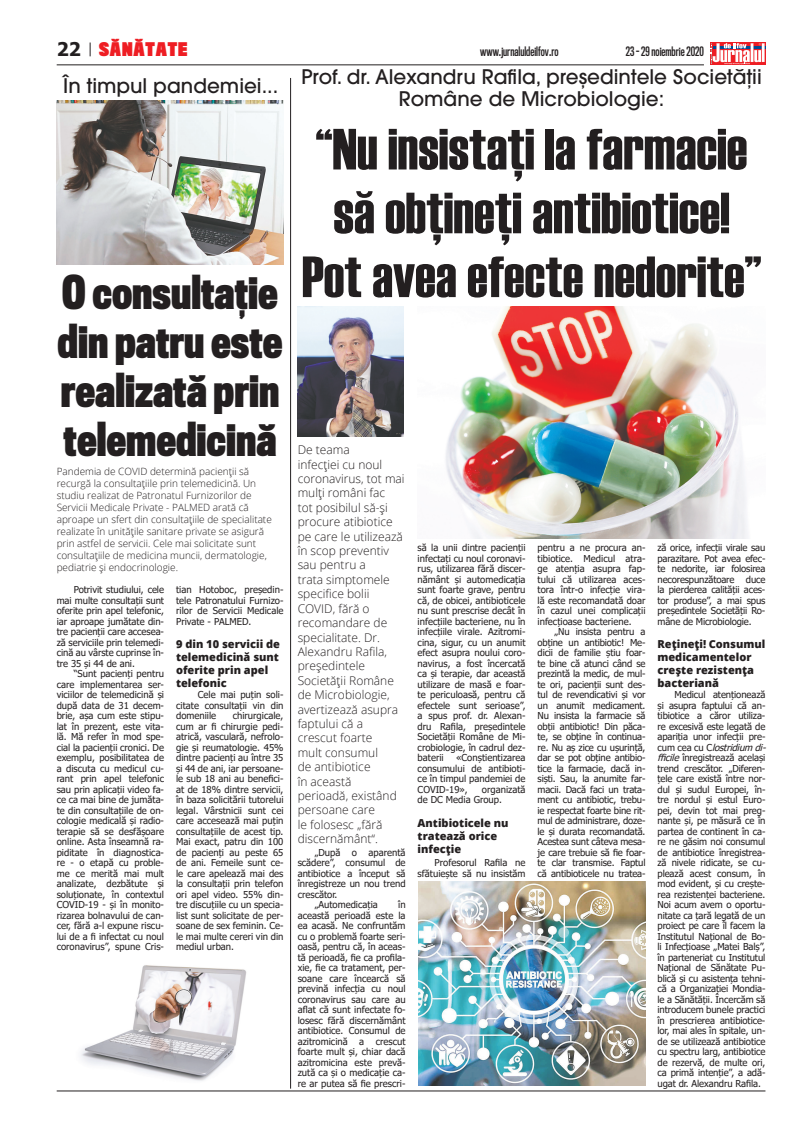
<style>
.page{position:relative;width:808px;height:1134px;background:#fff}
.page>*{position:absolute;margin:0;border:0;box-sizing:border-box;transform-origin:0 0}
.t1{font:58px/63.8px "Haettenschweiler";color:#231f20;text-align:center}
.t2{font:700 43px/48.9px "Titling Gothic FB Comp";color:#231f20;text-align:justify}
.t3{font:500 20px/22px "ITC Avant Garde Pro";color:#231f20;text-align:center}
.t4{font:900 17.3px "Titling Gothic FB Comp";letter-spacing:.05em;color:#ee1d23}
.t5{font:300 12px/14.4px "Open Sans";color:#231f20}
.t6{font:600 12px "Titling Gothic FB Comp";color:#231f20}
.t7{font:800 11px/13px "Open Sans";color:#231f20}
.t8{font:300 10px/12px "Open Sans";color:#231f20}
.t9{font:9.5px/10.5px "Tahoma";letter-spacing:-.01em;color:#231f20;text-align:justify}
.s1{font-family:"Tahoma";font-weight:700;font-size:18.8px;color:#231f20}
.s2{font-style:italic}
</style>
<div class="page">
<div style="left:710px;top:43px;width:55px;height:22px;background:#ee1d23"></div>
<svg style="left:710px;top:43px;width:55px;height:21px"></svg>
<hr style="left:57px;top:64px;width:647px;height:1px;background:#231f20">
<hr style="left:57px;top:1090px;width:708px;height:1px;background:#231f20">
<svg style="left:90px;top:43px;width:1px;height:13px"></svg>
<img style="left:57px;top:100px;width:226px;height:165px">
<hr style="left:290px;top:78px;width:1px;height:1011px;background:#231f20">
<img style="left:81px;top:965px;width:166px;height:116px">
<img style="left:418px;top:882px;width:227px;height:204px">
<img style="left:298px;top:306px;width:106px;height:131px">
<img style="left:446px;top:306px;width:301px;height:232px">
<h3 class="t4" style="left:57px;top:38px;width:132px"><span class="s1">22</span> SĂNĂTATE</h3>
<p class="t6" style="left:480px;top:45px;width:80px">www.jurnaluldeilfov.ro</p>
<p class="t6" style="left:626px;top:45px;width:80px">23 - 29 noiembrie 2020</p>
<h3 class="t3" style="left:63px;top:74px;width:217px">În timpul pandemiei...</h3>
<h2 class="t2" style="left:58px;top:268px;width:227px">O consultație din patru este realizată prin telemedicină</h2>
<p class="t8" style="left:57px;top:465px;width:217px">Pandemia de COVID determină pacienții să recurgă la consultațiile prin telemedicină. Un studiu realizat de Patronatul Furnizorilor de Servicii Medicale Private - PALMED arată că aproape un sfert din consultațiile de specialitate realizate în unitățile sanitare private se asigură prin astfel de servicii. Cele mai solicitate sunt consultațiile de medicina muncii, dermatologie, pediatrie și endocrinologie.</p>
<p class="t9" style="left:57px;top:585px;width:109px;text-indent:17px">Potrivit studiului, cele mai multe consultații sunt oferite prin apel telefonic, iar aproape jumătate din&shy;tre pacienții care accesea&shy;ză serviciile prin telemedi&shy;cină au vârste cuprinse în&shy;tre 35 și 44 de ani.</p>
<p class="t9" style="left:57px;top:669px;width:109px;text-indent:17px">“Sunt pacienți pentru care implementarea ser&shy;viciilor de telemedicină și după data de 31 decem&shy;brie, așa cum este stipu&shy;lat în prezent, este vita&shy;lă. Mă refer în mod spe&shy;cial la pacienții cronici. De exemplu, posibilitatea de a discuta cu medicul cu&shy;rant prin apel telefonic sau prin aplicaţii video fa&shy;ce ca mai bine de jumăta&shy;te din consultațiile de on&shy;cologie medicală și radio&shy;terapie să se desfășoare online. Asta înseamnă ra&shy;piditate în diagnostica&shy;re - o etapă cu proble&shy;me ce merită mai mult analizate, dezbătute și soluționate, în contextul COVID-19 - și în monito&shy;rizarea bolnavului de can&shy;cer, fără a-l expune riscu&shy;lui de a fi infectat cu noul coronavirus”, spune Cris-</p>
<p class="t9" style="left:176px;top:585px;width:109px">tian Hotoboc, preşedin&shy;tele Patronatului Furnizo&shy;rilor de Servicii Medicale Private - PALMED.</p>
<p class="t7" style="left:176px;top:637px;width:105px">9 din 10 servicii de telemedicină sunt oferite prin apel telefonic</p>
<p class="t9" style="left:176px;top:690px;width:109px;text-indent:22px">Cele mai puțin soli&shy;citate consultații vin din domeniile</p>
<p class="t9" style="left:176px;top:711px;width:109px;text-indent:57px">chirurgicale, cum ar fi chirurgie pedi&shy;atrică, vasculară, nefrolo&shy;gie și reumatologie. 45% dintre pacienți au între 35 și 44 de ani, iar persoane&shy;le sub 18 ani au benefici&shy;at de 18% dintre servicii, în baza solicitării tutorelui legal. Vârstnicii sunt cei care accesează mai puțin consultațiile de acest tip.<br>Mai exact, patru din 100 de pacienți au peste 65 de ani. Femeile sunt ce&shy;le care apelează mai des la consultații prin telefon ori apel video. 55% din&shy;tre discuțiile cu un specia&shy;list sunt solicitate de per&shy;soane de sex feminin. Ce&shy;le mai multe cereri vin din mediul urban.</p>
<h3 class="t3" style="left:301px;top:65px;width:462px">Prof. dr. Alexandru Rafila, președintele Societății<br>Române de Microbiologie:</h3>
<h1 class="t1" style="left:302px;top:117px;width:461px">“Nu insistaţi la farmacie să obţineţi antibiotice!<br>Pot avea efecte nedorite”</h1>
<p class="t5" style="left:298px;top:442px;width:108px">De teama<br>infecției cu noul coronavirus, tot mai mulți români fac<br>tot posibilul să-și procure atibiotice pe care le utilizează în scop preventiv sau pentru a<br>trata simptomele specifice bolii<br>COVID, fără o recomandare de specialitate. Dr.<br>Alexandru Rafila, președintele<br>Societății Române de Microbiologie, avertizează asupra faptului că a crescut foarte<br>mult consumul<br>de antibiotice<br>în această perioadă, existând persoane care<br>le folosesc „fără discernământ“.</p>
<p class="t9" style="left:315px;top:848px;width:92px">„După o aparentă</p>
<p class="t9" style="left:298px;top:858px;width:109px">scădere”, consumul de</p>
<p class="t9" style="left:298px;top:869px;width:109px">antibiotice a început să</p>
<p class="t9" style="left:298px;top:879px;width:109px">înregistreze un nou trend</p>
<p class="t9" style="left:298px;top:890px;width:41px">crescător.</p>
<p class="t9" style="left:315px;top:900px;width:65px">„Automedicaţia</p>
<p class="t9" style="left:298px;top:900px;width:109px;text-indent:100px">în această perioadă este la ea acasă. Ne confruntăm cu o problemă foarte seri&shy;oasă, pentru că, în aceas&shy;tă perioadă, fie ca profila&shy;xie, fie ca tratament, per&shy;soane care încearcă să prevină infecţia cu noul coronavirus sau care au aflat că sunt infectate fo&shy;losesc fără discernământ antibiotice. Consumul de azitromicină a crescut foarte mult şi, chiar dacă azitromicina este prevă&shy;zută ca şi o medicaţie ca&shy;re ar putea să fie prescri-</p>
<p class="t9" style="left:418px;top:543px;width:109px">să la unii dintre pacienţii infectaţi cu noul coronavi&shy;rus, utilizarea fără discer&shy;nământ şi automedicaţia sunt foarte grave, pentru că, de obicei, antibioticele nu sunt prescrise decât în infecţiile bacteriene, nu în infecţiile virale. Azitromi&shy;cina, sigur, cu un anumit efect asupra noului coro&shy;navirus, a fost încercată ca şi terapie, dar această utilizare de masă e foar&shy;te periculoasă, pentru că efectele sunt serioase”, a spus prof. dr. Alexan&shy;dru Rafila, președintele Societății Române de Mi&shy;crobiologie, în cadrul dez&shy;baterii</p>
<p class="t9" style="left:418px;top:753px;width:109px;text-indent:39px">«Conştientizarea consumului de antibioti&shy;ce în timpul pandemiei de COVID-19»,</p>
<p class="t9" style="left:418px;top:785px;width:109px;text-indent:64px">organizată de DC Media Group.</p>
<p class="t7" style="left:418px;top:816px;width:92px">Antibioticele nu tratează orice infecție</p>
<p class="t9" style="left:418px;top:858px;width:109px;text-align:right">Profesorul Rafila ne sfătuiește să nu insistăm</p>
<p class="t9" style="left:537px;top:543px;width:109px">pentru a ne procura an&shy;tibiotice. Medicul atra&shy;ge atenția asupra fap&shy;tului că utilizarea aces&shy;tora într-o infecție vira&shy;lă este recomandată doar în cazul unei complicații infecțioase bacteriene.</p>
<p class="t9" style="left:537px;top:627px;width:109px;text-indent:17px">„Nu insista pentru a obține un antibiotic! Me&shy;dicii de familie știu foar&shy;te bine că atunci când se prezintă la medic, de mul&shy;te ori, pacienții sunt des&shy;tul de revendicativi și vor un anumit medicament.<br>Nu insista la farmacie să obţii antibiotic! Din păca&shy;te, se obţine în continua&shy;re. Nu aş zice cu uşurinţă, dar se pot obţine antibio&shy;tice la farmacie, dacă in&shy;sişti. Sau, la anumite far&shy;macii. Dacă faci un trata&shy;ment cu antibiotic, trebu&shy;ie respectat foarte bine rit&shy;mul de administrare, doze&shy;le şi durata recomandată.<br>Acestea sunt câteva mesa&shy;je care trebuie să fie foar&shy;te clar transmise. Faptul că antibioticele nu tratea-</p>
<p class="t9" style="left:657px;top:543px;width:109px">ză orice, infecţii virale sau parazitare. Pot avea efec&shy;te nedorite, iar folosirea necorespunzătoare duce la pierderea calităţii aces&shy;tor produse”, a mai spus președintele Societății Ro&shy;mâne de Microbiologie.</p>
<p class="t7" style="left:657px;top:637px;width:109px">Rețineți! Consumul medicamentelor crește rezistența bacteriană</p>
<p class="t9" style="left:657px;top:690px;width:113px;text-align:left;text-indent:17px">Medicul atenționează și asupra faptului că an&shy;tibiotice a căror utiliza&shy;re excesivă este legată de apariția unor infecții pre&shy;c u m c e a c u C <span class="s2">lostridium di&shy;fficile</span>înregistrează același trend crescător. „Diferen&shy;ţele care există între nor&shy;dul şi sudul Europei, în&shy;tre nordul şi estul Euro&shy;pei, devin tot mai preg&shy;nante şi, pe măsură ce în partea de continent în ca&shy;re ne găsim noi consumul de antibiotice înregistrea&shy;ză nivele ridicate, se cu&shy;plează acest consum, în mod evident, şi cu creşte&shy;rea rezistenţei bacteriene.<br>Noi acum avem o oportu&shy;nitate ca ţară legată de un proiect pe care îl facem la<br>Institutul Naţional de Bo&shy;li Infecţioase „Matei Balş”, în parteneriat cu Institutul<br>Naţional de Sănătate Pu&shy;blică şi cu asistenţa tehni&shy;că a Organizaţiei Mondia&shy;le a Sănătăţii. Încercăm să introducem bunele practici în prescrierea antibiotice&shy;lor, mai ales în spitale, un&shy;de se utilizează antibiotice cu spectru larg, antibiotice de rezervă, de multe ori, ca primă intenţie”, a adă&shy;ugat dr. Alexandru Rafila.</p>
</div>
